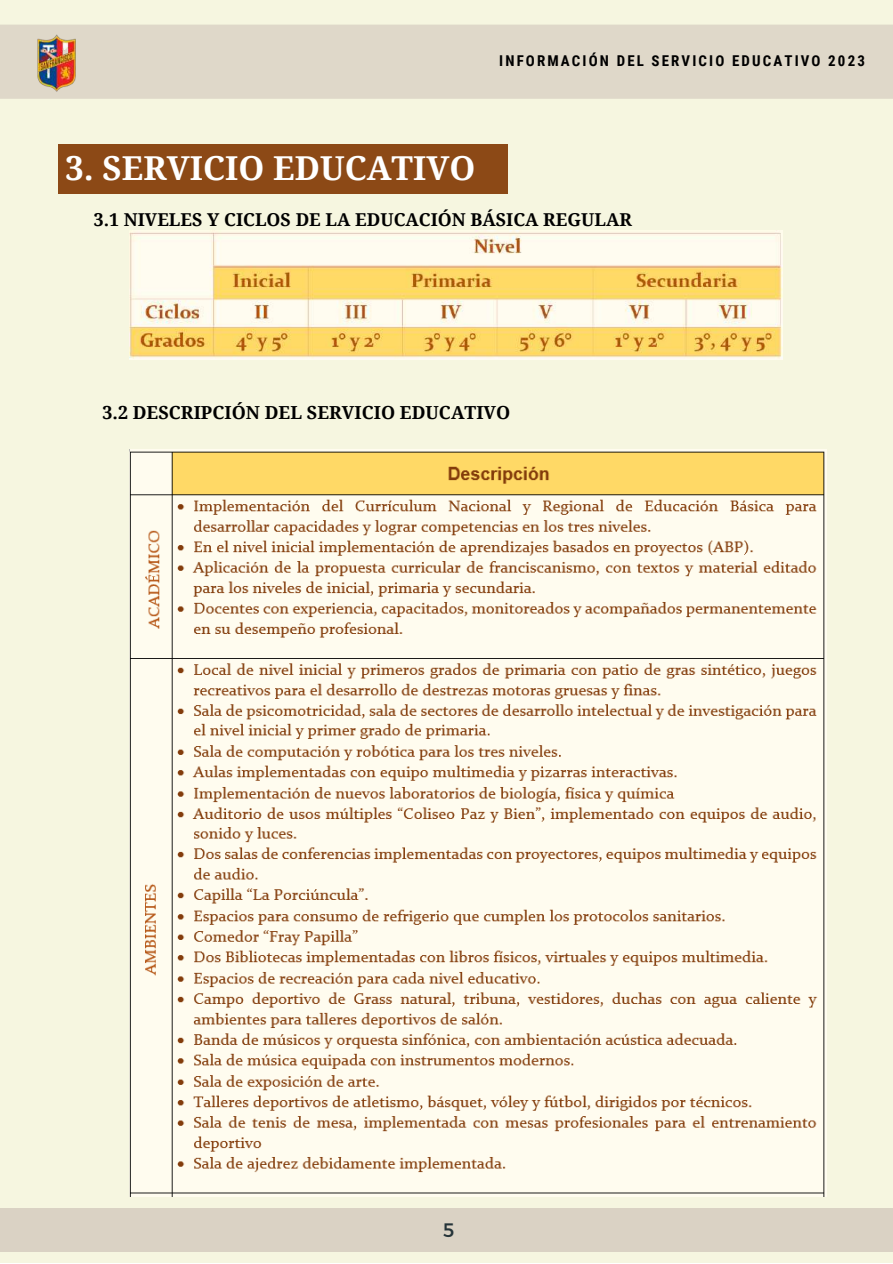
<style>
.page{position:relative;width:893px;height:1264px;background:#fff}
.page>*{position:absolute;margin:0;border:0;box-sizing:border-box;transform-origin:0 0}
.t1{font:700 33px "Droid Serif";color:#fff}
.t2{font:19.5px "Montserrat";color:#253439}
.t3{font:700 18px "Droid Serif";color:#000}
.t4{font:700 17.7px "Droid Serif";color:#000}
.t5{font:700 15px "Roboto Condensed";letter-spacing:.14em;color:#000}
</style>
<div class="page">
<div style="left:0;top:0;width:892px;height:1262px;background:#f6f6e0"></div>
<div style="left:0;top:25px;width:892px;height:74px;background:#dfd8c9"></div>
<div style="left:0;top:1208px;width:892px;height:44px;background:#dad2c4"></div>
<img style="left:26px;top:26px;width:63px;height:72px">
<div style="left:58px;top:144px;width:449px;height:49px;background:#8c4916"></div>
<img style="left:129px;top:231px;width:653px;height:128px">
<img style="left:129px;top:449px;width:697px;height:747px">
<p class="t5" style="left:499px;top:52px;width:367px">INFORMACIÓN DEL SERVICIO EDUCATIVO 2023</p>
<h1 class="t1" style="left:65px;top:149px;width:411px">3. SERVICIO EDUCATIVO</h1>
<p class="t4" style="left:94px;top:210px;width:539px">3.1 NIVELES Y CICLOS DE LA EDUCACIÓN BÁSICA REGULAR</p>
<p class="t3" style="left:102px;top:402px;width:409px">3.2 DESCRIPCIÓN DEL SERVICIO EDUCATIVO</p>
<p class="t2" style="left:443px;top:1216px;width:13px">5</p>
</div>
